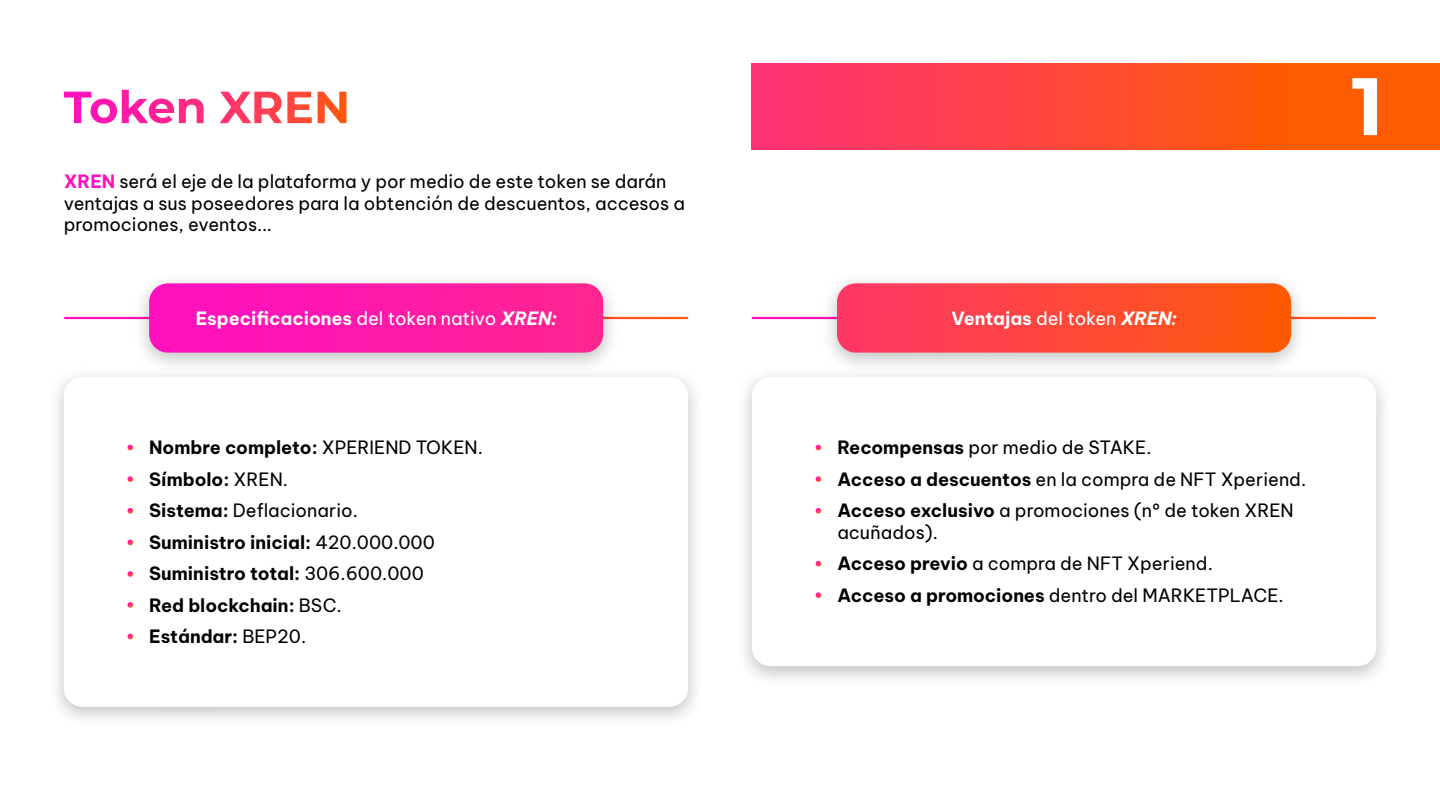
<style>
.page{position:relative;width:1440px;height:810px;background:#fff}
.page>*{position:absolute;margin:0;border:0;box-sizing:border-box;transform-origin:0 0}
.t1{font:18px/31.5px "Be Vietnam Pro";color:#000}
.t2{font:700 18px/31.5px "Be Vietnam Pro";color:#000}
.t3{font:700 18px "Be Vietnam Pro";letter-spacing:-.005em;color:#fff}
.s1{font-weight:700;color:#ff10bd}
.s2{font-weight:400}
.s3{font-style:italic}
.s4{font-weight:700}
</style>
<div class="page">
<div style="left:752px;top:64px;width:688px;height:85px;background:linear-gradient(to right,#ff3276,#ff6200)"></div>
<svg style="left:1352px;top:78px;width:25px;height:57px"></svg>
<img style="left:126px;top:281px;width:500px;height:96px">
<svg style="left:149px;top:283px;width:454px;height:70px;background:#fe1da9"></svg>
<img style="left:814px;top:281px;width:500px;height:96px">
<svg style="left:837px;top:283px;width:454px;height:70px;background:#fe4a3b"></svg>
<svg style="left:128px;top:445px;width:5px;height:5px"></svg>
<svg style="left:128px;top:476px;width:5px;height:6px"></svg>
<svg style="left:128px;top:508px;width:5px;height:6px"></svg>
<svg style="left:128px;top:540px;width:5px;height:5px"></svg>
<svg style="left:128px;top:571px;width:5px;height:6px"></svg>
<svg style="left:128px;top:602px;width:5px;height:6px"></svg>
<svg style="left:128px;top:634px;width:5px;height:5px"></svg>
<svg style="left:816px;top:445px;width:5px;height:5px"></svg>
<svg style="left:816px;top:476px;width:5px;height:6px"></svg>
<svg style="left:816px;top:508px;width:5px;height:6px"></svg>
<svg style="left:816px;top:561px;width:5px;height:5px"></svg>
<svg style="left:816px;top:592px;width:5px;height:6px"></svg>
<svg style="left:64px;top:90px;width:140px;height:34px"></svg>
<svg style="left:220px;top:92px;width:92px;height:31px"></svg>
<svg style="left:318px;top:92px;width:28px;height:31px"></svg>
<p class="t1" style="left:64px;top:169px;width:623px;line-height:21.6px"><span class="s1">XREN</span> será el eje de la plataforma y por medio de este token se darán ventajas a sus poseedores para la obtención de descuentos, accesos a promociones, eventos...</p>
<p class="t3" style="left:196px;top:303px;width:362px">Especificaciones <span class="s2">del token nativo</span> <span class="s3">XREN:</span></p>
<p class="t3" style="left:951px;top:303px;width:227px">Ventajas <span class="s2">del token</span> <span class="s3">XREN:</span></p>
<p class="t2" style="left:149px;top:430px;width:335px">Nombre completo: <span class="s2">XPERIEND TOKEN.<br></span>Símbolo: <span class="s2">XREN.<br></span>Sistema: <span class="s2">Deflacionario.<br></span>Suministro inicial: <span class="s2">420.000.000<br></span>Suministro total: <span class="s2">306.600.000<br></span>Red blockchain: <span class="s2">BSC.<br></span>Estándar: <span class="s2">BEP20.</span></p>
<p class="t1" style="left:837px;top:430px;width:470px"><span class="s4">Recompensas</span> por medio de STAKE.<br><span class="s4">Acceso a descuentos</span> en la compra de NFT Xperiend.<br><span class="s4">Acceso exclusivo</span> a promociones (nº de token XREN</p>
<p class="t1" style="left:837px;top:515px;width:448px">acuñados).<br><span class="s4">Acceso previo</span> a compra de NFT Xperiend.<br><span class="s4">Acceso a promociones</span> dentro del MARKETPLACE.</p>
</div>
